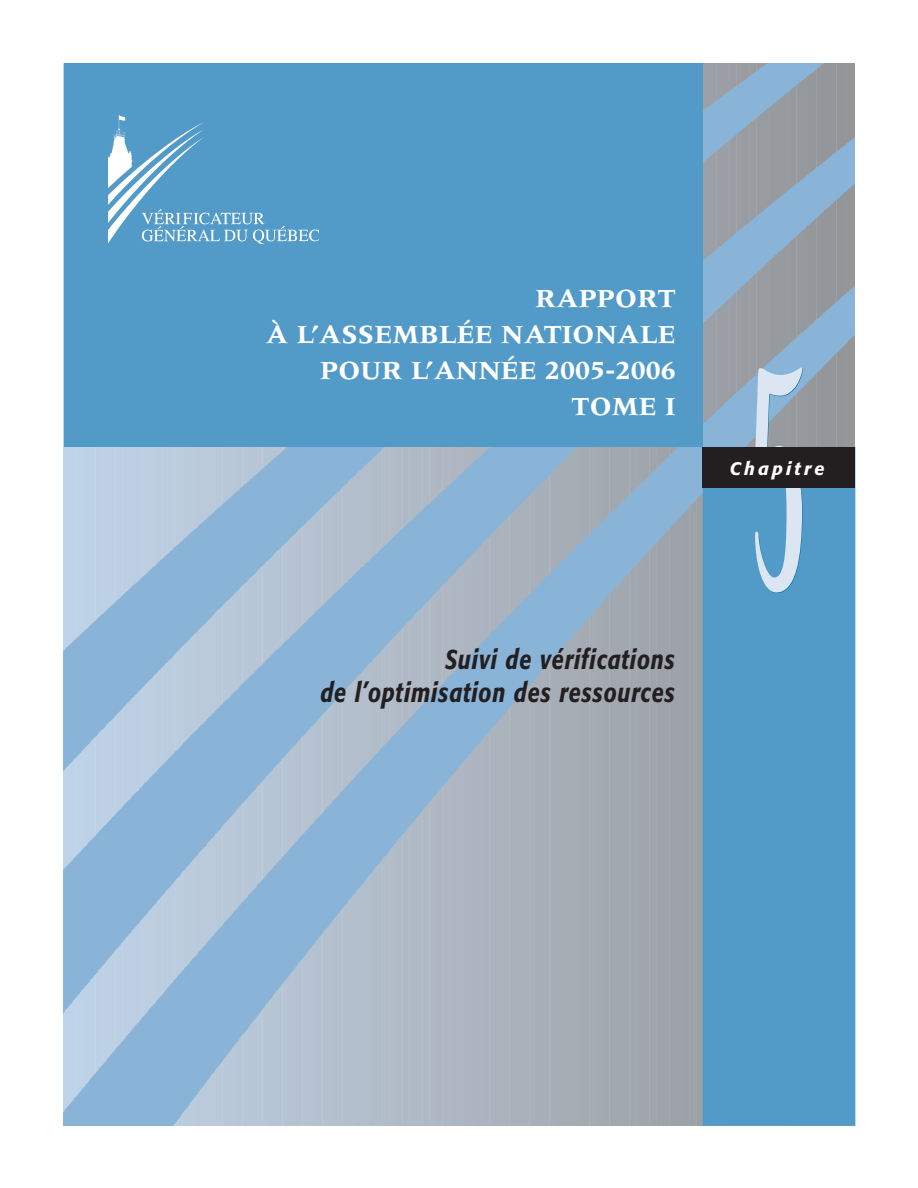
<style>
.page{position:relative;width:918px;height:1188px;background:#fff}
.page>*{position:absolute;margin:0;border:0;box-sizing:border-box;transform-origin:0 0}
.t1{font:300px "Birch";color:#dce5f2;scale:.7 1}
.t2{font:700 27px/36px "Meridien";color:#fff;text-align:right}
.t3{font:italic 500 27px/33px "Formata";letter-spacing:.035em;color:#231f20;text-align:right;scale:.8 1}
.t4{font:italic 500 18px "Formata";letter-spacing:.175em;color:#fff}
</style>
<div class="page">
<img style="left:64px;top:63px;width:791px;height:1063px">
<div style="left:703px;top:488px;width:152px;height:638px;background:#529ac8"></div>
<div style="left:64px;top:63px;width:639px;height:384px;background:#529ac8"></div>
<img style="left:108px;top:115px;width:210px;height:130px">
<div style="left:703px;top:447px;width:152px;height:41px;background:#231f20"></div>
<p class="t2" style="left:266px;top:283px;width:412px">RAPPORT<br>À L’ASSEMBLÉE NATIONALE<br>POUR L’ANNÉE 2005-2006<br>TOME I</p>
<p class="t3" style="left:320px;top:646px;width:445px">Suivi de vérifications<br>de l’optimisation des ressources</p>
<h1 class="t1" style="left:749px;top:367px;width:86px">5</h1>
<p class="t4" style="left:730px;top:460px;width:96px">Chapitre</p>
</div>
